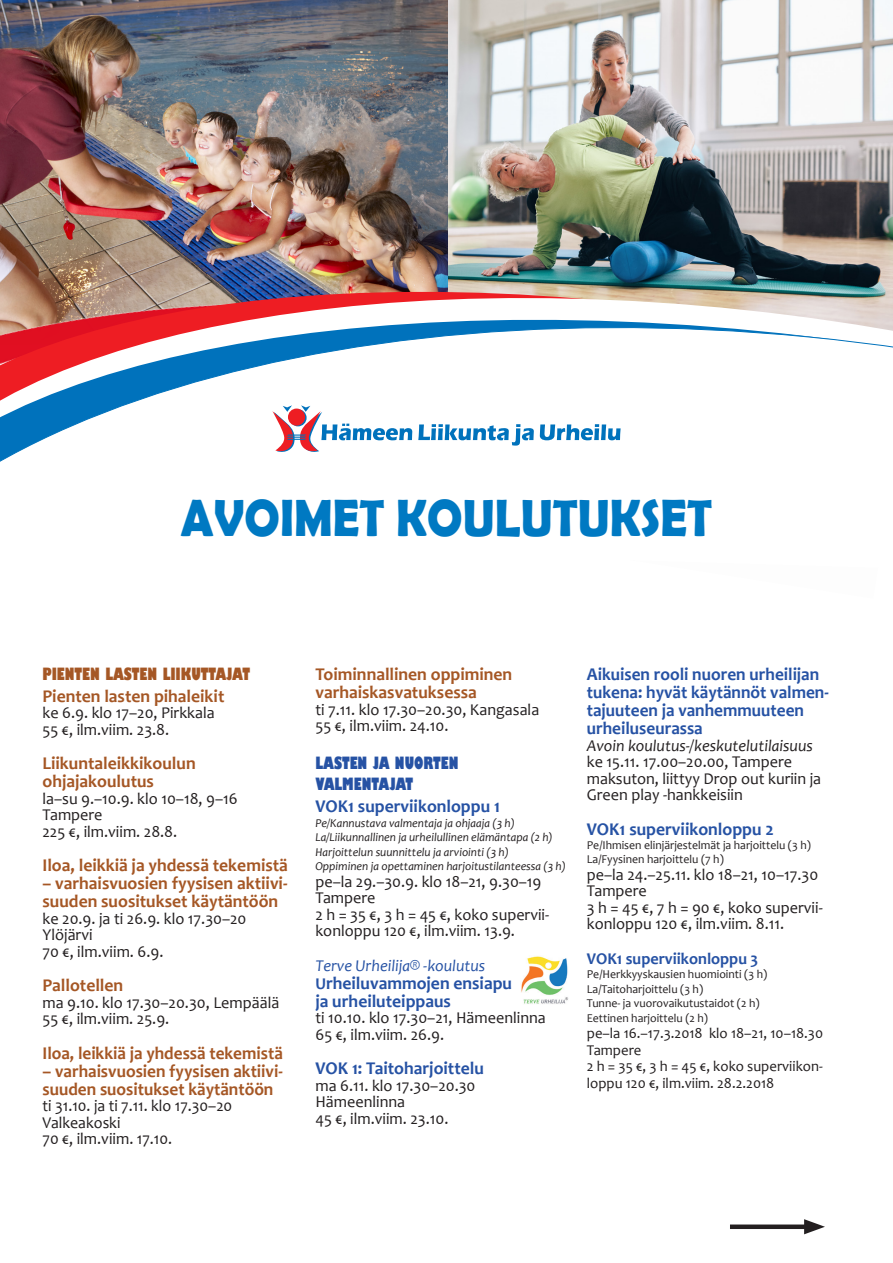
<style>
.page{position:relative;width:893px;height:1263px;background:#fff}
.page>*{position:absolute;margin:0;border:0;box-sizing:border-box;transform-origin:0 0}
.Otsikko_1{font:700 52.5px "Berlin Sans FB Demi";color:#0079c2;scale:.9 1}
.Koulutuskalenteri_bo{font:700 18px/18px "Candara";color:#a55725}
.Koulutuskalenteri_bo-2{font:700 18px/18px "Candara";color:#2652a4}
.Koulutuskalenteri_bo-3{font:700 18px/18px "Candara";color:#2652a4;scale:.96 1}
.Koulutuskalenteri_bo-4{font:700 18px "Candara";color:#a55725;scale:.96 1}
.Koulutuskalenteri_te{font:16.5px/16.5px "Candara";color:#231f20}
.Koulutuskalenteri_te-2{font:16.5px "Candara";color:#231f20;scale:.96 1}
.Koulutuskalenteri_te-3{font:italic 16.5px "Candara";color:#231f20}
.KoulKalen_-_pääotsik{font:800 condensed 16.5px/21px "Gill Sans";color:#2652a4}
.KoulKalen_-_pääotsik-2{font:800 condensed 16.5px "Gill Sans";color:#a55725}
.Koulutuskalenteri_bo-5{font:italic 16.5px "Candara";color:#2652a4}
.Koulutuskalenteri_bo-6{font:700 16.5px "Candara";color:#2652a4}
.Koulutuskalenteri_te-4{font:15px/16.5px "Candara";color:#231f20}
.Koulutuskalenteri_te-5{font:12px "Candara";color:#231f20}
.Koulutuskalenteri_te-6{font:italic 12px "Candara";color:#231f20}
.s1{font-size:16.5px}
</style>
<div class="page">
<img style="left:0;top:0;width:449px;height:187px">
<img style="left:449px;top:0;width:444px;height:187px">
<img style="left:0;top:187px;width:893px;height:69px">
<img style="left:0;top:256px;width:893px;height:21px">
<img style="left:0;top:277px;width:893px;height:7px">
<svg style="left:0;top:284px;width:893px;height:178px"></svg>
<img style="left:521px;top:956px;width:47px;height:48px">
<svg style="left:272px;top:405px;width:140px;height:49px"></svg>
<svg style="left:418px;top:424px;width:116px;height:22px"></svg>
<svg style="left:540px;top:424px;width:81px;height:16px"></svg>
<div style="left:730px;top:1224px;width:82px;height:5px;background:#231f20"></div>
<svg style="left:804px;top:1219px;width:21px;height:15px"></svg>
<p class="Otsikko_1" style="left:181px;top:487px;width:592px">AVOIMET KOULUTUKSET</p>
<p class="KoulKalen_-_pääotsik-2" style="left:43px;top:663px;width:209px">PIENTEN LASTEN LIIKUTTAJAT</p>
<p class="Koulutuskalenteri_bo" style="left:43px;top:687px;width:183px">Pienten lasten pihaleikit</p>
<p class="Koulutuskalenteri_te" style="left:43px;top:704px;width:174px">ke 6.9. klo 17–20, Pirkkala</p>
<p class="Koulutuskalenteri_te" style="left:43px;top:721px;width:128px">55 €, ilm.viim. 23.8.</p>
<p class="Koulutuskalenteri_bo" style="left:43px;top:754px;width:155px">Liikuntaleikkikoulun</p>
<p class="Koulutuskalenteri_bo" style="left:43px;top:772px;width:113px">ohjajakoulutus</p>
<p class="Koulutuskalenteri_te" style="left:43px;top:790px;width:197px">la–su 9.–10.9. klo 10–18, 9–16</p>
<p class="Koulutuskalenteri_te" style="left:43px;top:806px;width:62px">Tampere</p>
<p class="Koulutuskalenteri_te" style="left:43px;top:823px;width:136px">225 €, ilm.viim. 28.8.</p>
<p class="Koulutuskalenteri_bo" style="left:43px;top:856px;width:247px">Iloa, leikkiä ja yhdessä tekemistä</p>
<p class="Koulutuskalenteri_bo" style="left:43px;top:874px;width:246px">– varhaisvuosien fyysisen aktiivi&shy;suuden suositukset käytäntöön</p>
<p class="Koulutuskalenteri_te" style="left:43px;top:910px;width:205px">ke 20.9. ja ti 26.9. klo 17.30–20</p>
<p class="Koulutuskalenteri_te" style="left:43px;top:926px;width:52px">Ylöjärvi</p>
<p class="Koulutuskalenteri_te" style="left:43px;top:943px;width:122px">70 €, ilm.viim. 6.9.</p>
<p class="Koulutuskalenteri_bo" style="left:43px;top:976px;width:82px">Pallotellen</p>
<p class="Koulutuskalenteri_te" style="left:43px;top:994px;width:238px">ma 9.10. klo 17.30–20.30, Lempäälä</p>
<p class="Koulutuskalenteri_te" style="left:43px;top:1010px;width:128px">55 €, ilm.viim. 25.9.</p>
<p class="Koulutuskalenteri_bo-4" style="left:43px;top:1042px;width:252px">Iloa, leikkiä ja yhdessä tekemistä</p>
<p class="Koulutuskalenteri_bo" style="left:43px;top:1062px;width:242px">– varhaisvuosien fyysisen aktiivi&shy;suuden suositukset käytäntöön</p>
<p class="Koulutuskalenteri_te-2" style="left:43px;top:1096px;width:199px">ti 31.10. ja ti 7.11. klo 17.30–20</p>
<p class="Koulutuskalenteri_te-2" style="left:43px;top:1112px;width:83px">Valkeakoski</p>
<p class="Koulutuskalenteri_te-2" style="left:43px;top:1129px;width:137px">70 €, ilm.viim. 17.10.</p>
<p class="Koulutuskalenteri_bo" style="left:315px;top:665px;width:198px">Toiminnallinen oppiminen</p>
<p class="Koulutuskalenteri_bo" style="left:315px;top:683px;width:163px">varhaiskasvatuksessa</p>
<p class="Koulutuskalenteri_te" style="left:315px;top:701px;width:225px">ti 7.11. klo 17.30–20.30, Kangasala</p>
<p class="Koulutuskalenteri_te" style="left:315px;top:717px;width:135px">55 €, ilm.viim. 24.10.</p>
<p class="KoulKalen_-_pääotsik" style="left:315px;top:753px;width:145px">LASTEN JA NUORTEN<br>VALMENTAJAT</p>
<p class="Koulutuskalenteri_bo-2" style="left:315px;top:797px;width:186px">VOK1 superviikonloppu 1</p>
<p class="Koulutuskalenteri_te-6" style="left:315px;top:815px;width:201px">Pe/Kannustava valmentaja ja ohjaaja (3 h)</p>
<p class="Koulutuskalenteri_te-6" style="left:315px;top:830px;width:239px">La/Liikunnallinen ja urheilullinen elämäntapa (2 h)</p>
<p class="Koulutuskalenteri_te-6" style="left:315px;top:844px;width:195px">Harjoittelun suunnittelu ja arviointi (3 h)</p>
<p class="Koulutuskalenteri_te-6" style="left:315px;top:859px;width:252px">Oppiminen ja opettaminen harjoitustilanteessa (3 h)</p>
<p class="Koulutuskalenteri_te" style="left:315px;top:873px;width:228px">pe–la 29.–30.9. klo 18–21, 9.30–19</p>
<p class="Koulutuskalenteri_te" style="left:315px;top:889px;width:62px">Tampere</p>
<p class="Koulutuskalenteri_te" style="left:315px;top:906px;width:235px">2 h = 35 €, 3 h = 45 €, koko supervii&shy;konloppu 120 €, ilm.viim. 13.9.</p>
<p class="Koulutuskalenteri_bo-5" style="left:315px;top:955px;width:171px">Terve Urheilija® -koulutus</p>
<p class="Koulutuskalenteri_bo-2" style="left:315px;top:973px;width:198px"><span class="s1">U</span>rheiluvammojen ensiapu ja urheiluteippaus</p>
<p class="Koulutuskalenteri_te" style="left:315px;top:1009px;width:232px">ti 10.10. klo 17.30–21, Hämeenlinna</p>
<p class="Koulutuskalenteri_te" style="left:315px;top:1026px;width:130px">65 €, ilm.viim. 26.9.</p>
<p class="Koulutuskalenteri_bo-2" style="left:315px;top:1059px;width:170px">VOK 1: Taitoharjoittelu</p>
<p class="Koulutuskalenteri_te" style="left:315px;top:1077px;width:162px">ma 6.11. klo 17.30–20.30</p>
<p class="Koulutuskalenteri_te" style="left:315px;top:1093px;width:91px">Hämeenlinna</p>
<p class="Koulutuskalenteri_te" style="left:315px;top:1110px;width:135px">45 €, ilm.viim. 23.10.</p>
<p class="Koulutuskalenteri_bo-3" style="left:587px;top:665px;width:254px">Aikuisen rooli nuoren urheilijan tukena: hyvät käytännöt valmen&shy;tajuuteen ja vanhemmuuteen</p>
<p class="Koulutuskalenteri_bo-3" style="left:587px;top:719px;width:122px">urheiluseurassa</p>
<p class="Koulutuskalenteri_te-3" style="left:587px;top:735px;width:227px">Avoin koulutus-/keskutelutilaisuus</p>
<p class="Koulutuskalenteri_te" style="left:587px;top:753px;width:207px">ke 15.11. 17.00–20.00, Tampere</p>
<p class="Koulutuskalenteri_te" style="left:587px;top:770px;width:236px">maksuton, liittyy Drop out kuriin ja<br>Green play -hankkeisiin</p>
<p class="Koulutuskalenteri_bo-2" style="left:587px;top:820px;width:189px">VOK1 superviikonloppu 2</p>
<p class="Koulutuskalenteri_te-5" style="left:587px;top:838px;width:226px">Pe/Ihmisen elinjärjestelmät ja harjoittelu (3 h)</p>
<p class="Koulutuskalenteri_te-5" style="left:587px;top:852px;width:138px">La/Fyysinen harjoittelu (7 h)</p>
<p class="Koulutuskalenteri_te" style="left:587px;top:866px;width:233px">pe–la 24.–25.11. klo 18–21, 10–17.30</p>
<p class="Koulutuskalenteri_te" style="left:587px;top:883px;width:62px">Tampere</p>
<p class="Koulutuskalenteri_te" style="left:587px;top:899px;width:237px">3 h = 45 €, 7 h = 90 €, koko supervii&shy;konloppu 120 €, ilm.viim. 8.11.</p>
<p class="Koulutuskalenteri_bo-6" style="left:587px;top:948px;width:173px">VOK1 superviikonloppu 3</p>
<p class="Koulutuskalenteri_te-5" style="left:587px;top:967px;width:182px">Pe/Herkkyyskausien huomiointi (3 h)</p>
<p class="Koulutuskalenteri_te-5" style="left:587px;top:981px;width:118px">La/Taitoharjoittelu (3 h)</p>
<p class="Koulutuskalenteri_te-5" style="left:587px;top:996px;width:174px">Tunne- ja vuorovaikutustaidot (2 h)</p>
<p class="Koulutuskalenteri_te-5" style="left:587px;top:1010px;width:123px">Eettinen harjoittelu (2 h)</p>
<p class="Koulutuskalenteri_te-4" style="left:587px;top:1025px;width:238px">pe–la 16.–17.3.2018 klo 18–21, 10–18.30</p>
<p class="Koulutuskalenteri_te-4" style="left:587px;top:1041px;width:56px">Tampere</p>
<p class="Koulutuskalenteri_te-4" style="left:587px;top:1058px;width:237px">2 h = 35 €, 3 h = 45 €, koko superviikon&shy;loppu 120 €, ilm.viim. 28.2.2018</p>
</div>
